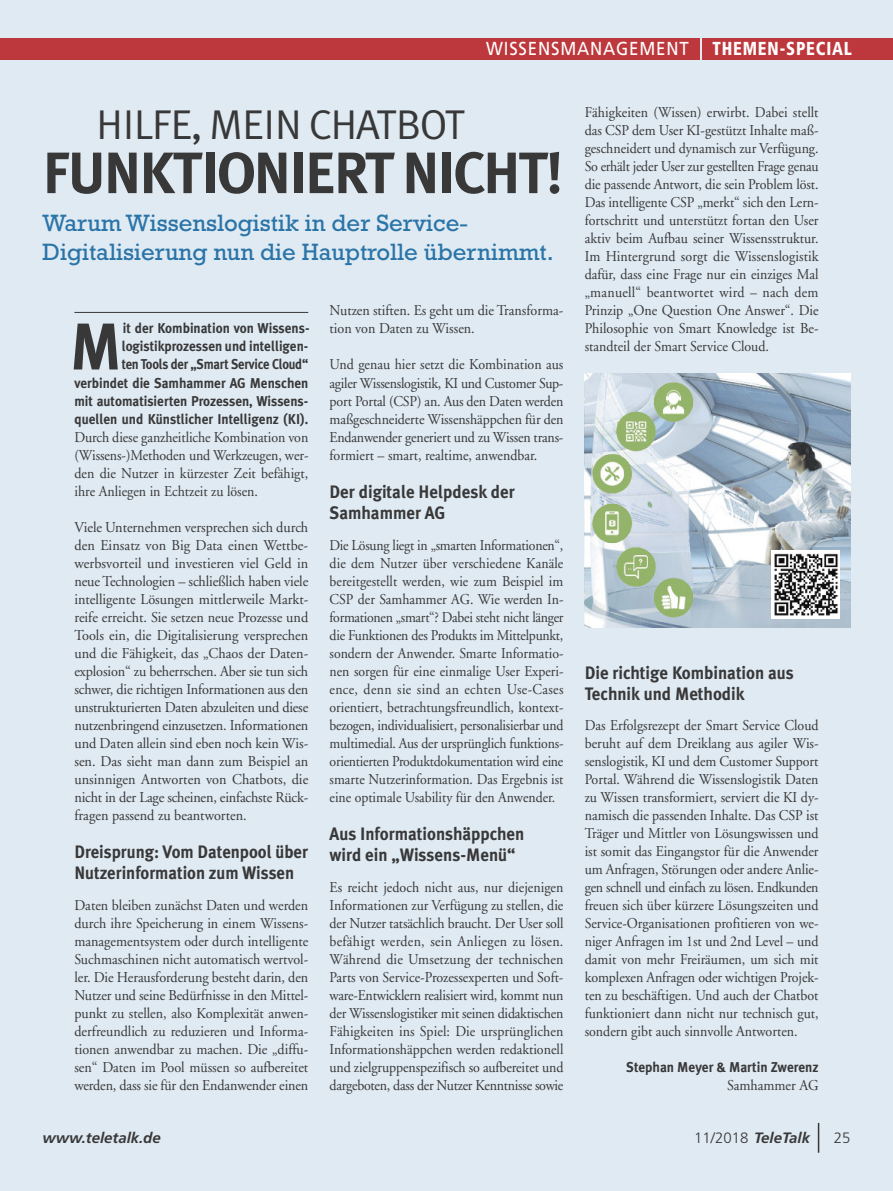
<style>
.page{position:relative;width:893px;height:1191px;background:#dfeaf2}
.page>*{position:absolute;margin:0;border:0;box-sizing:border-box;transform-origin:0 0}
.t1{font:700 66px "Meta Plus";color:#393839;scale:.93 1}
.t2{font:700 58.2px "Meta Plus";letter-spacing:-.04em;color:#393839}
.t3{font:41.55px "Meta Plus Normal";letter-spacing:-.025em;color:#393839}
.t4{font:24px/28.5px "Rockwell";color:#2a74a8}
.t5{font:18.75px "Frutiger";letter-spacing:.05em;color:#fff;scale:.9 1}
.t6{font:900 condensed 18.75px "Frutiger";letter-spacing:.05em;color:#fff;scale:.9 1}
.t7{font:700 18px/21px "Meta Plus";color:#393839;scale:.94 1}
.t8{font:700 18px/21px "Meta Plus";color:#393839;scale:.93 1}
.t9{font:15px/18px "Adobe Garamond";color:#393839;text-align:justify;scale:.93 1}
.t10{font:15px/18px "Adobe Garamond";color:#393839;text-align:justify;scale:.95 1}
.t11{font:15px/18px "Adobe Garamond";color:#393839;text-align:justify;scale:.92 1}
.t12{font:15px/18px "Adobe Garamond";color:#393839;text-align:justify;scale:.94 1}
.t13{font:italic 700 15px "Frutiger";color:#393839}
.t14{font:300 15px "Frutiger";color:#393839}
.t15{font:700 14.25px/18px "Meta Plus";color:#393839;text-align:right;scale:.93 1}
.t16{font:700 14.25px "Meta Plus";color:#393839;scale:.94 1}
.s1{font-weight:300;font-style:normal}
</style>
<div class="page">
<svg style="left:818px;top:1123px;width:1px;height:29px"></svg>
<div style="left:703px;top:38px;width:190px;height:22px;background:#bd383c"></div>
<div style="left:0;top:38px;width:699px;height:22px;background:#bd383c"></div>
<img style="left:585px;top:373px;width:265px;height:254px">
<hr style="left:74px;top:312px;width:234px;height:1px;background:#393839">
<div style="left:772px;top:550px;width:68px;height:68px;background:#fff"></div>
<img style="left:774px;top:553px;width:64px;height:63px">
<p class="t5" style="left:486px;top:41px;width:227px">WISSENSMANAGEMENT</p>
<p class="t6" style="left:712px;top:41px;width:157px">THEMEN-SPECIAL</p>
<h3 class="t3" style="left:96px;top:100px;width:370px">HILFE, MEIN CHATBOT</h3>
<h2 class="t2" style="left:42px;top:139px;width:522px">FUNKTIONIERT NICHT!</h2>
<h3 class="t4" style="left:43px;top:211px;width:513px">Warum Wissenslogistik in der Service-<br>Digitalisierung nun die Hauptrolle übernimmt.</h3>
<p class="t15" style="left:74px;top:319px;width:254px">it der Kombination von Wissens&shy;logistikprozessen und intelligen-<br>ten Tools der „Smart Service Cloud“ verbindet die Samhammer AG Menschen mit automatisierten Prozessen, Wissens&shy;quellen und Künstlicher Intelligenz (KI).</p>
<p class="t9" style="left:74px;top:429px;width:253px">Durch diese ganzheitliche Kombination von (Wissens-)Methoden und Werkzeugen, wer&shy;den die Nutzer in kürzester Zeit befähigt, ihre Anliegen in Echtzeit zu lösen.</p>
<p class="t10" style="left:74px;top:519px;width:248px">Viele Unternehmen versprechen sich durch den Einsatz von Big Data einen Wettbe&shy;werbsvorteil und investieren viel Geld in neue Technologien – schließlich haben viele intelligente Lösungen mittlerweile Markt&shy;reife erreicht. Sie setzen neue Prozesse und Tools ein, die Digitalisierung versprechen und die Fähigkeit, das „Chaos der Daten&shy;explosion“ zu beherrschen. Aber sie tun sich schwer, die richtigen Informationen aus den unstrukturierten Daten abzuleiten und diese nutzenbringend einzusetzen. Informationen und Daten allein sind eben noch kein Wis&shy;sen. Das sieht man dann zum Beispiel an unsinnigen Antworten von Chatbots, die nicht in der Lage scheinen, einfachste Rück&shy;fragen passend zu beantworten.</p>
<p class="t8" style="left:74px;top:841px;width:253px">Dreisprung: Vom Datenpool über<br>Nutzerinformation zum Wissen</p>
<p class="t12" style="left:74px;top:897px;width:250px">Daten bleiben zunächst Daten und werden durch ihre Speicherung in einem Wissens&shy;managementsystem oder durch intelligente Suchmaschinen nicht automatisch wertvol&shy;ler. Die Herausforderung besteht darin, den Nutzer und seine Bedürfnisse in den Mittel&shy;punkt zu stellen, also Komplexität anwen&shy;derfreundlich zu reduzieren und Informa&shy;tionen anwendbar zu machen. Die „diffu&shy;sen“ Daten im Pool müssen so aufbereitet werden, dass sie für den Endanwender einen</p>
<h1 class="t1" style="left:70px;top:308px;width:57px">M</h1>
<p class="t12" style="left:330px;top:303px;width:250px">Nutzen stiften. Es geht um die Transforma&shy;tion von Daten zu Wissen.</p>
<p class="t9" style="left:330px;top:357px;width:253px">Und genau hier setzt die Kombination aus agiler Wissenslogistik, KI und Customer Sup&shy;port Portal (CSP) an. Aus den Daten werden maßgeschneiderte Wissenshäppchen für den Endanwender generiert und zu Wissen trans&shy;formiert – smart, realtime, anwendbar.</p>
<p class="t7" style="left:330px;top:481px;width:199px">Der digitale Helpdesk der<br>Samhammer AG</p>
<p class="t11" style="left:330px;top:537px;width:256px">Die Lösung liegt in „smarten Informationen“, die dem Nutzer über verschiedene Kanäle bereitgestellt werden, wie zum Beispiel im CSP der Samhammer AG. Wie werden In&shy;formationen „smart“? Dabei steht nicht länger die Funktionen des Produkts im Mittelpunkt, sondern der Anwender. Smarte Informatio&shy;nen sorgen für eine einmalige User Experi&shy;ence, denn sie sind an echten Use-Cases orientiert, betrachtungsfreundlich, kontext&shy;bezogen, individualisiert, personalisierbar und multimedial. Aus der ursprünglich funktions&shy;orientierten Produktdokumentation wird eine smarte Nutzerinformation. Das Ergebnis ist eine optimale Usability für den Anwender.</p>
<p class="t7" style="left:330px;top:823px;width:209px">Aus Informationshäppchen wird ein „Wissens-Menü“</p>
<p class="t9" style="left:330px;top:879px;width:253px">Es reicht jedoch nicht aus, nur diejenigen Informationen zur Verfügung zu stellen, die der Nutzer tatsächlich braucht. Der User soll befähigt werden, sein Anliegen zu lösen.<br>Während die Umsetzung der technischen Parts von Service-Prozessexperten und Soft&shy;ware-Entwicklern realisiert wird, kommt nun der Wissenslogistiker mit seinen didaktischen Fähigkeiten ins Spiel: Die ursprünglichen Informationshäppchen werden redaktionell und zielgruppenspezifisch so aufbereitet und dargeboten, dass der Nutzer Kenntnisse sowie</p>
<p class="t9" style="left:585px;top:105px;width:253px">Fähigkeiten (Wissen) erwirbt. Dabei stellt das CSP dem User KI-gestützt Inhalte maß&shy;geschneidert und dynamisch zur Verfügung.<br>So erhält jeder User zur gestellten Frage genau die passende Antwort, die sein Problem löst.<br>Das intelligente CSP „merkt“ sich den Lern&shy;fortschritt und unterstützt fortan den User aktiv beim Aufbau seiner Wissensstruktur.<br>Im Hintergrund sorgt die Wissenslogistik dafür, dass eine Frage nur ein einziges Mal „manuell“ beantwortet wird – nach dem Prinzip „One Question One Answer“. Die Philosophie von Smart Knowledge ist Be&shy;standteil der Smart Service Cloud.</p>
<p class="t7" style="left:585px;top:662px;width:224px">Die richtige Kombination aus<br>Technik und Methodik</p>
<p class="t9" style="left:585px;top:717px;width:253px">Das Erfolgsrezept der Smart Service Cloud beruht auf dem Dreiklang aus agiler Wis&shy;senslogistik, KI und dem Customer Support Portal. Während die Wissenslogistik Daten zu Wissen transformiert, serviert die KI dy&shy;namisch die passenden Inhalte. Das CSP ist Träger und Mittler von Lösungswissen und ist somit das Eingangstor für die Anwender um Anfragen, Störungen oder andere Anlie&shy;gen schnell und einfach zu lösen. Endkunden freuen sich über kürzere Lösungszeiten und Service-Organisationen profitieren von we&shy;niger Anfragen im 1st und 2nd Level – und damit von mehr Freiräumen, um sich mit komplexen Anfragen oder wichtigen Projek&shy;ten zu beschäftigen. Und auch der Chatbot funktioniert dann nicht nur technisch gut, sondern gibt auch sinnvolle Antworten.</p>
<p class="t16" style="left:626px;top:1058px;width:206px">Stephan Meyer &amp; Martin Zwerenz</p>
<p class="t12" style="left:727px;top:1077px;width:99px">Samhammer AG</p>
<p class="t13" style="left:43px;top:1131px;width:120px">www.teletalk.de</p>
<p class="t13" style="left:694px;top:1131px;width:117px"><span class="s1">11/2018</span> TeleTalk</p>
<p class="t14" style="left:834px;top:1131px;width:18px">25</p>
</div>
